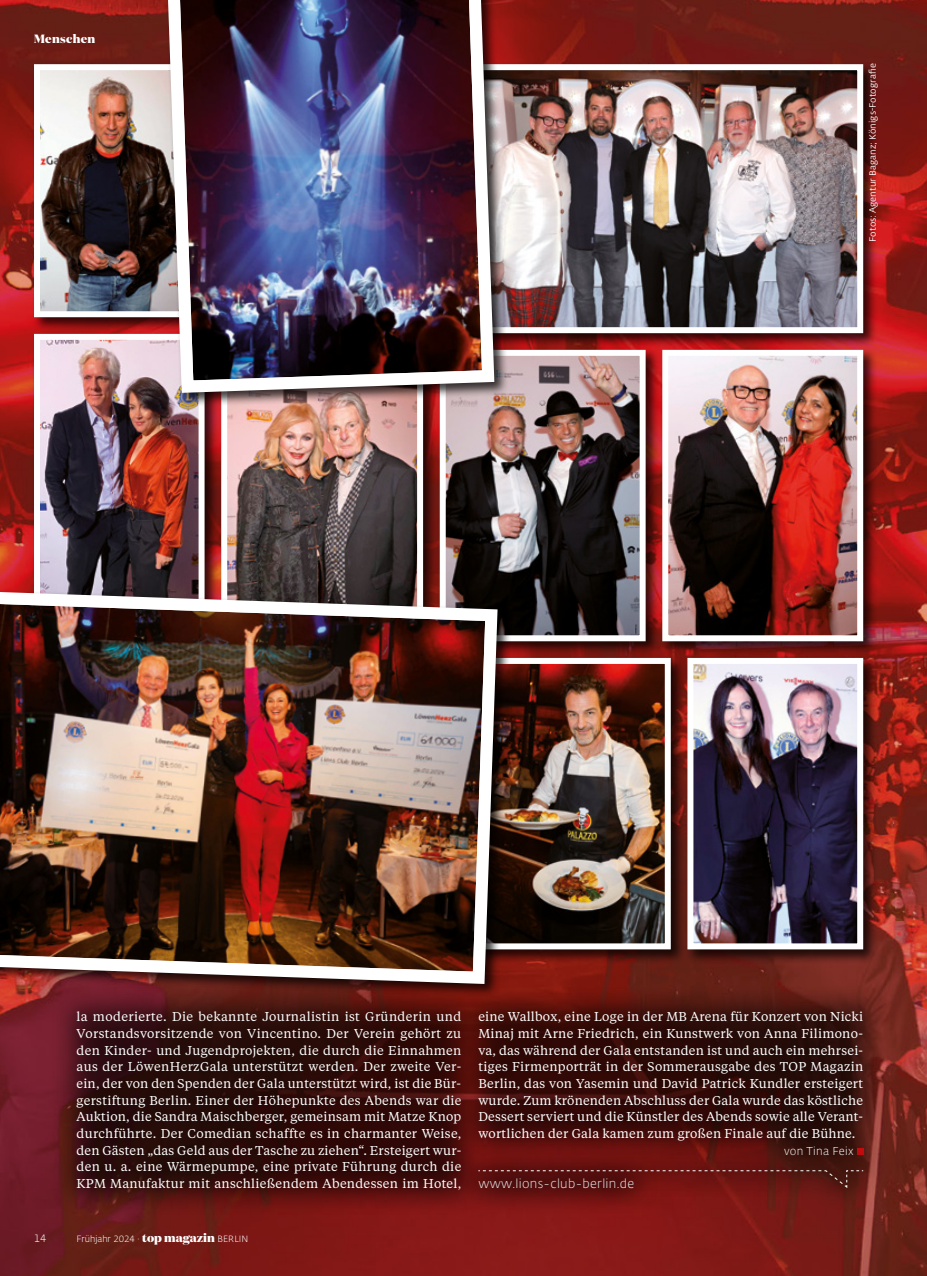
<style>
.page{position:relative;width:927px;height:1276px;background:#fff}
.page>*{position:absolute;margin:0;border:0;box-sizing:border-box;transform-origin:0 0}
.t1{font:12.75px/16.6px "Tiempos Text";letter-spacing:.02em;color:#fff;text-align:justify}
.t2{font:300 12.75px "Fedra Sans Alt Std";letter-spacing:.025em;color:#fff}
.t3{font:800 12px "Domaine Display";letter-spacing:.025em;color:#fff}
.t4{font:300 11.25px "Fedra Sans Alt Std";letter-spacing:.02em;color:#fff}
.t5{font:300 10.5px "Fedra Sans Alt Std";color:#fff}
.t6{font:9px "Fedra Sans Alt Std";letter-spacing:.005em;color:#fff}
.t7{font:300 9px "Fedra Sans Alt Std";color:#fff}
.s1{font-family:"Domaine Display";font-weight:800;font-size:12px}
</style>
<div class="page">
<img style="left:0;top:0;width:927px;height:1276px">
<div style="left:50px;top:984px;width:438px;height:232px;background:#000;opacity:.75"></div>
<div style="left:32px;top:331px;width:187px;height:324px;background:#000;opacity:.75"></div>
<img style="left:31px;top:331px;width:177px;height:253px">
<div style="left:219px;top:347px;width:219px;height:308px;background:#000;opacity:.75"></div>
<img style="left:218px;top:407px;width:208px;height:177px">
<div style="left:437px;top:62px;width:441px;height:286px;background:#000;opacity:.75"></div>
<img style="left:509px;top:61px;width:357px;height:275px">
<div style="left:437px;top:347px;width:223px;height:308px;background:#000;opacity:.75"></div>
<img style="left:437px;top:347px;width:212px;height:297px">
<img style="left:31px;top:61px;width:128px;height:259px">
<div style="left:164px;top:0;width:345px;height:407px;background:#000;opacity:.75"></div>
<img style="left:159px;top:0;width:342px;height:399px">
<div style="left:342px;top:655px;width:343px;height:308px;background:#000;opacity:.75"></div>
<img style="left:512px;top:655px;width:162px;height:297px">
<div style="left:685px;top:655px;width:193px;height:308px;background:#000;opacity:.75"></div>
<img style="left:684px;top:655px;width:182px;height:297px">
<div style="left:0;top:588px;width:512px;height:410px;background:#000;opacity:.75"></div>
<img style="left:0;top:584px;width:504px;height:406px">
<div style="left:452px;top:984px;width:438px;height:231px;background:#000;opacity:.75"></div>
<div style="left:452px;top:1142px;width:437px;height:71px;background:#000;opacity:.75"></div>
<svg style="left:478px;top:1170px;width:386px;height:18px"></svg>
<div style="left:660px;top:347px;width:218px;height:308px;background:#000;opacity:.75"></div>
<img style="left:659px;top:347px;width:207px;height:297px">
<p class="t3" style="left:34px;top:31px;width:63px">Menschen</p>
<p class="t6" style="left:867px;top:242px;width:180px;rotate:-90deg">Fotos: Agentur Baganz; Königs-Fotografie</p>
<p class="t1" style="left:77px;top:1008px;width:387px">la moderierte. Die bekannte Journalistin ist Gründerin und Vorstandsvorsitzende von Vincentino. Der Verein gehört zu den Kinder- und Jugendprojekten, die durch die Einnahmen aus der LöwenHerzGala unterstützt werden. Der zweite Ver&shy;ein, der von den Spenden der Gala unterstützt wird, ist die Bür&shy;gerstiftung Berlin. Einer der Höhepunkte des Abends war die Auktion, die Sandra Maischberger, gemeinsam mit Matze Knop durchführte. Der Comedian schaffte es in charmanter Weise, den Gästen „das Geld aus der Tasche zu ziehen“. Ersteigert wur&shy;den u. a. eine Wärmepumpe, eine private Führung durch die KPM Manufaktur mit anschließendem Abendessen im Hotel,</p>
<p class="t1" style="left:478px;top:1008px;width:386px">eine Wallbox, eine Loge in der MB Arena für Konzert von Nicki Minaj mit Arne Friedrich, ein Kunstwerk von Anna Filimono&shy;va, das während der Gala entstanden ist und auch ein mehrsei&shy;tiges Firmenporträt in der Sommerausgabe des TOP Magazin Berlin, das von Yasemin und David Patrick Kundler ersteigert wurde. Zum krönenden Abschluss der Gala wurde das köstliche Dessert serviert und die Künstler des Abends sowie alle Verant&shy;wortlichen der Gala kamen zum großen Finale auf die Bühne.</p>
<p class="t4" style="left:784px;top:1143px;width:71px">von Tina Feix</p>
<p class="t2" style="left:478px;top:1175px;width:157px">www.lions-club-berlin.de</p>
<p class="t5" style="left:34px;top:1231px;width:14px">14</p>
<p class="t7" style="left:77px;top:1233px;width:173px">Frühjahr 2024 · <span class="s1">top magazin</span> BERLIN</p>
</div>
